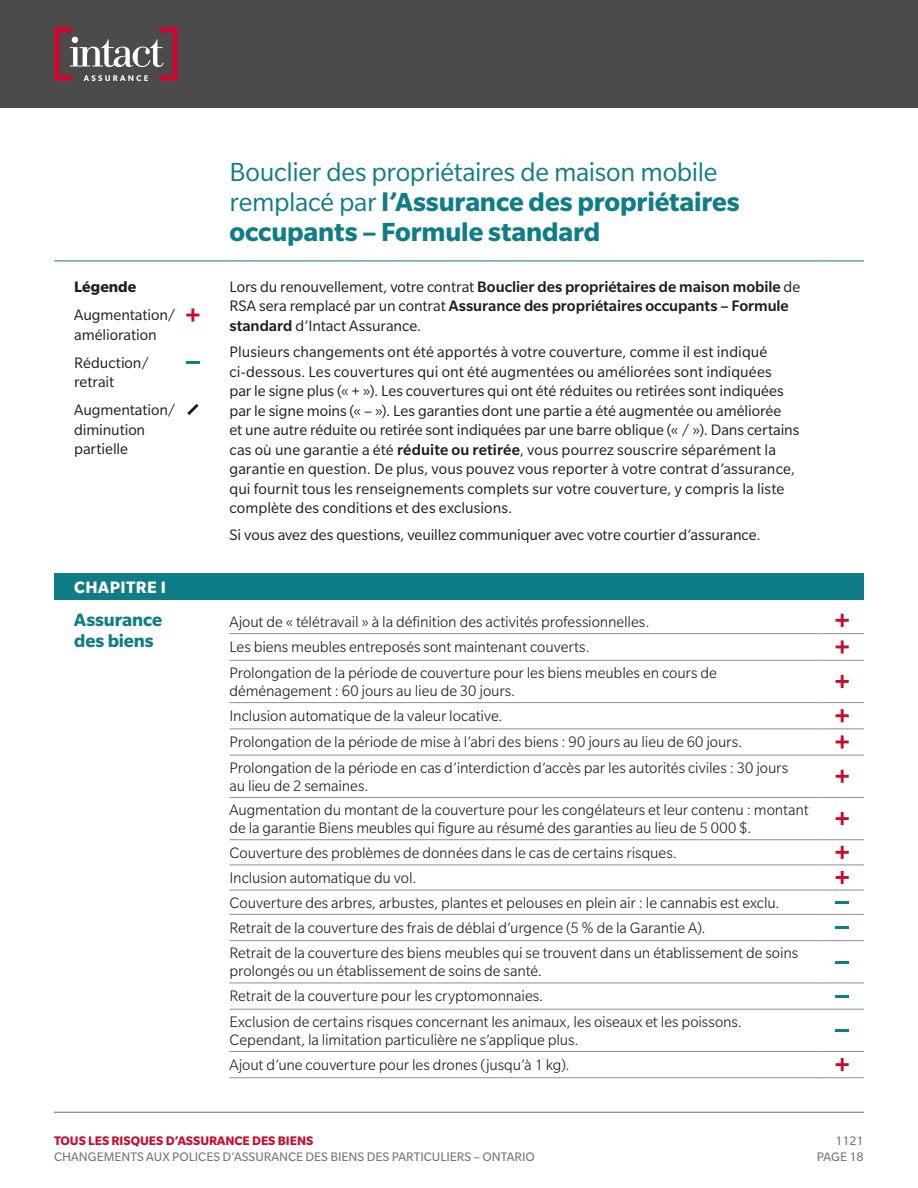
<style>
.page{position:relative;width:918px;height:1188px;background:#fff}
.page>*{position:absolute;margin:0;border:0;box-sizing:border-box;transform-origin:0 0}
.t1{font:700 28.5px/30px "Slate Std";letter-spacing:-.005em;color:#0f7d85}
.t2{font:700 19.5px/21px "Slate Std";letter-spacing:-.005em;color:#0f7d85}
.t3{font:700 18px "Slate Std";letter-spacing:.03em;color:#fff}
.t4{font:300 16.5px/25.7px "Slate Std";letter-spacing:-.005em;color:#1e1e1e}
.t5{font:16.5px/19.5px "Slate Std";color:#1e1e1e}
.t6{font:500 16.5px/19.5px "Slate Std";letter-spacing:-.005em;color:#1e1e1e}
.t7{font:700 16.5px "Slate Std";color:#1e1e1e}
.t8{font:13.5px/16.2px "Slate Std";color:#787878;text-align:right}
.t9{font:700 13.5px "Slate Std";color:#c60c30}
.s1{font-weight:400}
.s2{font-weight:500}
</style>
<div class="page">
<div style="left:0;top:0;width:918px;height:108px;background:#4b4b4b"></div>
<hr style="left:54px;top:1112px;width:810px;height:1px;background:#666">
<svg style="left:54px;top:27px;width:124px;height:54px"></svg>
<div style="left:54px;top:573px;width:810px;height:27px;background:#0f7d85"></div>
<hr style="left:820px;top:633px;width:44px;height:1px;background:#8f8f8f">
<hr style="left:820px;top:660px;width:44px;height:1px;background:#8f8f8f">
<hr style="left:54px;top:261px;width:176px;height:1px;background:#0f7d85">
<hr style="left:230px;top:261px;width:590px;height:1px;background:#0f7d85">
<hr style="left:820px;top:261px;width:44px;height:1px;background:#0f7d85">
<hr style="left:230px;top:633px;width:590px;height:1px;background:#8f8f8f">
<hr style="left:230px;top:660px;width:590px;height:1px;background:#8f8f8f">
<hr style="left:230px;top:702px;width:590px;height:1px;background:#8f8f8f">
<hr style="left:820px;top:702px;width:44px;height:1px;background:#8f8f8f">
<hr style="left:230px;top:729px;width:590px;height:1px;background:#8f8f8f">
<hr style="left:820px;top:729px;width:44px;height:1px;background:#8f8f8f">
<hr style="left:230px;top:755px;width:590px;height:1px;background:#8f8f8f">
<hr style="left:820px;top:755px;width:44px;height:1px;background:#8f8f8f">
<hr style="left:230px;top:797px;width:590px;height:1px;background:#8f8f8f">
<hr style="left:820px;top:797px;width:44px;height:1px;background:#8f8f8f">
<hr style="left:230px;top:839px;width:590px;height:1px;background:#8f8f8f">
<hr style="left:820px;top:839px;width:44px;height:1px;background:#8f8f8f">
<hr style="left:230px;top:865px;width:590px;height:1px;background:#8f8f8f">
<hr style="left:820px;top:865px;width:44px;height:1px;background:#8f8f8f">
<hr style="left:230px;top:890px;width:590px;height:1px;background:#8f8f8f">
<hr style="left:820px;top:890px;width:44px;height:1px;background:#8f8f8f">
<hr style="left:230px;top:914px;width:590px;height:1px;background:#8f8f8f">
<hr style="left:820px;top:914px;width:44px;height:1px;background:#8f8f8f">
<hr style="left:230px;top:940px;width:590px;height:1px;background:#8f8f8f">
<hr style="left:820px;top:940px;width:44px;height:1px;background:#8f8f8f">
<hr style="left:230px;top:983px;width:590px;height:1px;background:#8f8f8f">
<hr style="left:820px;top:983px;width:44px;height:1px;background:#8f8f8f">
<hr style="left:230px;top:1009px;width:590px;height:1px;background:#8f8f8f">
<hr style="left:820px;top:1009px;width:44px;height:1px;background:#8f8f8f">
<hr style="left:230px;top:1051px;width:590px;height:1px;background:#8f8f8f">
<hr style="left:820px;top:1051px;width:44px;height:1px;background:#8f8f8f">
<hr style="left:230px;top:1077px;width:590px;height:1px;background:#8f8f8f">
<hr style="left:820px;top:1077px;width:44px;height:1px;background:#8f8f8f">
<svg style="left:187px;top:404px;width:12px;height:11px"></svg>
<svg style="left:186px;top:361px;width:13px;height:3px"></svg>
<svg style="left:186px;top:308px;width:13px;height:14px"></svg>
<svg style="left:836px;top:614px;width:13px;height:13px"></svg>
<svg style="left:836px;top:640px;width:13px;height:14px"></svg>
<svg style="left:836px;top:675px;width:13px;height:13px"></svg>
<svg style="left:836px;top:709px;width:13px;height:13px"></svg>
<svg style="left:836px;top:735px;width:13px;height:14px"></svg>
<svg style="left:836px;top:770px;width:13px;height:13px"></svg>
<svg style="left:836px;top:812px;width:13px;height:13px"></svg>
<svg style="left:836px;top:846px;width:13px;height:13px"></svg>
<svg style="left:836px;top:871px;width:13px;height:13px"></svg>
<svg style="left:836px;top:901px;width:13px;height:3px"></svg>
<svg style="left:836px;top:926px;width:13px;height:3px"></svg>
<svg style="left:836px;top:961px;width:13px;height:3px"></svg>
<svg style="left:836px;top:995px;width:13px;height:3px"></svg>
<svg style="left:836px;top:1029px;width:13px;height:3px"></svg>
<svg style="left:836px;top:1058px;width:13px;height:13px"></svg>
<p class="t7" style="left:74px;top:278px;width:64px">Légende</p>
<p class="t5" style="left:74px;top:305px;width:103px">Augmentation/ amélioration</p>
<p class="t5" style="left:74px;top:353px;width:77px">Réduction/ retrait</p>
<p class="t5" style="left:74px;top:400px;width:103px">Augmentation/ diminution partielle</p>
<h1 class="t1" style="left:230px;top:156px;width:512px"><span class="s1">Bouclier des propriétaires de maison mobile remplacé par</span> l’Assurance des propriétaires occupants – Formule standard</h1>
<p class="t6" style="left:229px;top:277px;width:572px"><span class="s1">Lors du renouvellement, votre contrat</span> Bouclier des propriétaires de maison mobile <span class="s1">de<br>RSA sera remplacé par un contrat</span> Assurance des propriétaires occupants – Formule standard <span class="s1">d’Intact Assurance.</span></p>
<p class="t5" style="left:229px;top:342px;width:571px">Plusieurs changements ont été apportés à votre couverture, comme il est indiqué ci-dessous. Les couvertures qui ont été augmentées ou améliorées sont indiquées<br>par le signe plus (« + »). Les couvertures qui ont été réduites ou retirées sont indiquées par le signe moins (« – »). Les garanties dont une partie a été augmentée ou améliorée<br>et une autre réduite ou retirée sont indiquées par une barre oblique (« / »). Dans certains cas où une garantie a été <span class="s2">réduite ou retirée</span>, vous pourrez souscrire séparément la garantie en question. De plus, vous pouvez vous reporter à votre contrat d’assurance, qui fournit tous les renseignements complets sur votre couverture, y compris la liste complète des conditions et des exclusions.</p>
<p class="t5" style="left:229px;top:524px;width:533px">Si vous avez des questions, veuillez communiquer avec votre courtier d’assurance.</p>
<p class="t3" style="left:74px;top:577px;width:93px">CHAPITRE I</p>
<p class="t2" style="left:74px;top:610px;width:90px">Assurance des biens</p>
<p class="t4" style="left:230px;top:609px;width:489px">Ajout de « télétravail » à la définition des activités professionnelles.<br>Les biens meubles entreposés sont maintenant couverts.<br>Prolongation de la période de couverture pour les biens meubles en cours de</p>
<p class="t4" style="left:230px;top:678px;width:560px">déménagement : 60 jours au lieu de 30 jours.<br>Inclusion automatique de la valeur locative.<br>Prolongation de la période de mise à l’abri des biens : 90 jours au lieu de 60 jours.<br>Prolongation de la période en cas d’interdiction d’accès par les autorités civiles : 30 jours</p>
<p class="t4" style="left:230px;top:773px;width:581px;line-height:24.3px">au lieu de 2 semaines.<br>Augmentation du montant de la couverture pour les congélateurs et leur contenu : montant</p>
<p class="t4" style="left:230px;top:815px;width:570px;line-height:25px">de la garantie Biens meubles qui figure au résumé des garanties au lieu de 5 000 $.<br>Couverture des problèmes de données dans le cas de certains risques.<br>Inclusion automatique du vol.<br>Couverture des arbres, arbustes, plantes et pelouses en plein air : le cannabis est exclu.<br>Retrait de la couverture des frais de déblai d’urgence (5 % de la Garantie A).<br>Retrait de la couverture des biens meubles qui se trouvent dans un établissement de soins</p>
<p class="t4" style="left:230px;top:958px;width:514px">prolongés ou un établissement de soins de santé.<br>Retrait de la couverture pour les cryptomonnaies.<br>Exclusion de certains risques concernant les animaux, les oiseaux et les poissons.</p>
<p class="t4" style="left:230px;top:1027px;width:351px">Cependant, la limitation particulière ne s’applique plus.<br>Ajout d’une couverture pour les drones (jusqu’à 1 kg).</p>
<p class="t9" style="left:54px;top:1133px;width:261px">TOUS LES RISQUES D’ASSURANCE DES BIENS</p>
<p class="t8" style="left:54px;top:1149px;width:483px">CHANGEMENTS AUX POLICES D’ASSURANCE DES BIENS DES PARTICULIERS – ONTARIO</p>
<p class="t8" style="left:817px;top:1132px;width:48px">1121<br>PAGE 18</p>
</div>
